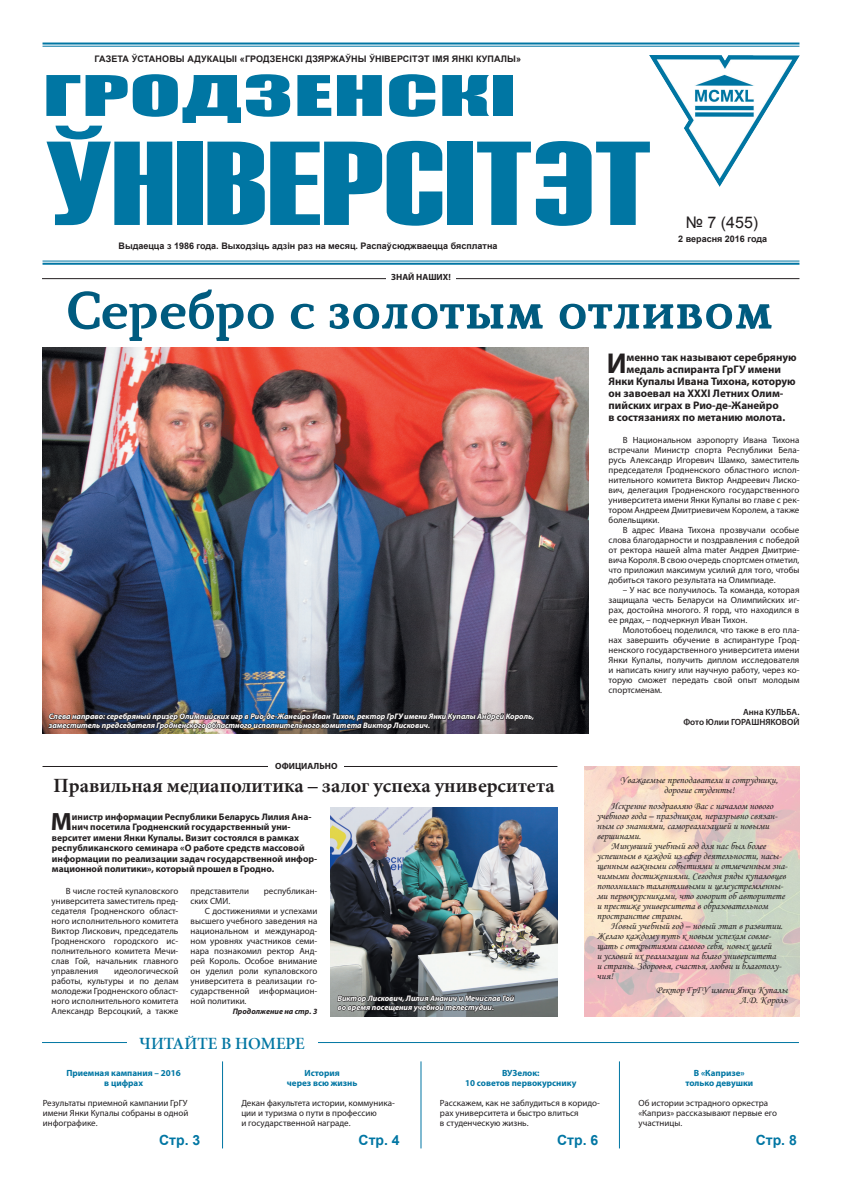
<style>
.page{position:relative;width:842px;height:1191px;background:#fff}
.page>*{position:absolute;margin:0;border:0;box-sizing:border-box;transform-origin:0 0}
.t1{font:119px "Haettenschweiler";color:#0076a3;scale:1.39 1}
.t2{font:700 52px "Marta";color:#005b7f}
.t3{font:51.7px "Impact";color:#0076a3;scale:1.84 1}
.Лид{font:700 28.8px "Myriad Pro";color:#231f20}
.Лид-2{font:700 25.1px "Myriad Pro";color:#231f20}
.t4{font:700 20px "Minion Cyrillic";color:#231f20}
.t5{font:600 17px "Minion Cyrillic";color:#0076a3}
.t6{font:16px "Arial";color:#231f20}
.t7{font:700 14px "Arial";color:#0076a3}
.Лид-3{font:700 11px "Myriad Pro";color:#231f20}
.Таблица_Гельветика{font:10px/10px "Monotype Corsiva";color:#231f20}
.Лид-4{font:700 9.5px "Myriad Pro";color:#231f20}
.Основной_текст{font:9px/10px "Myriad Pro";color:#231f20;text-align:justify}
.t8{font:700 9px "Arial";color:#231f20}
.t9{font:700 9px "Myriad Pro";color:#0076a3}
.Основной_текст-2{font:600 9px "Myriad Pro";color:#231f20}
.t10{font:700 9px "Myriad Pro";color:#231f20}
.t11{font:italic 700 8px/9px "Myriad Pro";color:#fff}
.Основной_текст-3{font:italic 700 8px "Myriad Pro";color:#231f20}
</style>
<div class="page">
<img style="left:585px;top:766px;width:214px;height:250px">
<hr style="left:43px;top:43px;width:756px;height:2px;background:#0076a3">
<hr style="left:43px;top:46px;width:756px;height:1px;background:#0076a3">
<hr style="left:43px;top:263px;width:756px;height:2px;background:#0076a3">
<hr style="left:43px;top:261px;width:756px;height:1px;background:#0076a3">
<img style="left:650px;top:56px;width:149px;height:131px">
<hr style="left:42px;top:1042px;width:757px;height:1px;background:#0076a3">
<hr style="left:222px;top:1061px;width:1px;height:87px;background:#0076a3">
<hr style="left:619px;top:1061px;width:1px;height:87px;background:#0076a3">
<hr style="left:420px;top:1061px;width:1px;height:87px;background:#0076a3">
<div style="left:127px;top:1035px;width:190px;height:15px;background:#fff"></div>
<img style="left:43px;top:347px;width:545px;height:386px">
<hr style="left:42px;top:278px;width:757px;height:1px;background:#231f20">
<div style="left:386px;top:274px;width:70px;height:8px;background:#fff"></div>
<svg style="left:327px;top:279px;width:219px;height:1px"></svg>
<svg style="left:557px;top:279px;width:218px;height:1px"></svg>
<img style="left:331px;top:807px;width:226px;height:209px">
<svg style="left:336px;top:987px;width:179px;height:30px"></svg>
<hr style="left:43px;top:766px;width:514px;height:1px;background:#231f20">
<div style="left:269px;top:762px;width:75px;height:8px;background:#fff"></div>
<img style="left:47px;top:705px;width:489px;height:29px">
<p class="t8" style="left:94px;top:53px;width:428px">ГАЗЕТА ЎСТАНОВЫ АДУКАЦЫІ «ГРОДЗЕНСКІ ДЗЯРЖАЎНЫ ЎНІВЕРСІТЭТ ІМЯ ЯНКІ КУПАЛЫ»</p>
<p class="t3" style="left:43px;top:56px;width:259px">ГРОДЗЕНСКІ</p>
<p class="t1" style="left:46px;top:103px;width:437px">ЎНІВЕРСІТЭТ</p>
<p class="t8" style="left:118px;top:239px;width:380px">Выдаецца з 1986 года. Выходзіць адзін раз на месяц. Распаўсюджваецца бясплатна</p>
<p class="t6" style="left:686px;top:212px;width:74px">№ 7 (455)</p>
<p class="t8" style="left:678px;top:233px;width:90px">2 верасня 2016 года</p>
<p class="t10" style="left:391px;top:271px;width:61px">ЗНАЙ НАШИХ!</p>
<p class="t2" style="left:67px;top:279px;width:708px">Серебро с золотым отливом</p>
<p class="t11" style="left:49px;top:711px;width:487px">Слева направо: серебряный призер Олимпийских игр в Рио-де-Жанейро Иван Тихон, ректор ГрГУ имени Янки Купалы Андрей Король, заместитель председателя Гродненского областного исполнительного комитета Виктор Лискович.</p>
<p class="t10" style="left:275px;top:759px;width:64px">ОФИЦИАЛЬНО</p>
<p class="t4" style="left:54px;top:773px;width:503px">Правильная медиаполитика – залог успеха университета</p>
<p class="Лид-2" style="left:51px;top:805px;width:23px">М</p>
<p class="Лид-4" style="left:72px;top:810px;width:241px">инистр информации Республики Беларусь Лилия Ана-</p>
<p class="Лид-4" style="left:72px;top:820px;width:220px">нич посетила Гродненский государственный уни-</p>
<p class="Лид-4" style="left:52px;top:831px;width:249px">верситет имени Янки Купалы. Визит состоялся в рамках</p>
<p class="Лид-4" style="left:52px;top:841px;width:254px">республиканского семинара «О работе средств массовой</p>
<p class="Лид-4" style="left:52px;top:852px;width:267px">информации по реализации задач государственной инфор-</p>
<p class="Лид-4" style="left:52px;top:862px;width:224px">мационной политики», который прошел в Гродно.</p>
<p class="Основной_текст" style="left:52px;top:886px;width:128px;text-indent:14px">В числе гостей купаловского университета заместитель пред&shy;седателя Гродненского област&shy;ного исполнительного комитета Виктор Лискович, председатель Гродненского городского ис&shy;полнительного комитета Мечи&shy;слав Гой, начальник главного управления</p>
<p class="Основной_текст" style="left:52px;top:966px;width:128px;text-indent:62px">идеологической работы, культуры и по делам молодежи Гродненского област&shy;ного исполнительного комитета Александр Версоцкий, а также</p>
<p class="Основной_текст" style="left:191px;top:886px;width:60px">представители</p>
<p class="Основной_текст" style="left:264px;top:886px;width:55px">республикан-</p>
<p class="Основной_текст" style="left:191px;top:896px;width:41px">ских СМИ.</p>
<p class="Основной_текст" style="left:191px;top:906px;width:128px;text-indent:14px">С достижениями и успехами высшего учебного заведения на национальном и международ&shy;ном уровнях участников семи&shy;нара познакомил ректор Анд&shy;рей Король. Особое внимание он уделил роли купаловского университета в реализации го&shy;сударственной информацион&shy;ной политики.</p>
<p class="Основной_текст-3" style="left:233px;top:1006px;width:86px">Продолжение на стр. 3</p>
<p class="t5" style="left:139px;top:1033px;width:167px">ЧИТАЙТЕ В НОМЕРЕ</p>
<p class="t11" style="left:337px;top:993px;width:178px">Виктор Лискович, Лилия Ананич и Мечислав Гой</p>
<p class="t11" style="left:337px;top:1002px;width:158px">во время посещения учебной телестудии.</p>
<p class="Лид" style="left:607px;top:344px;width:21px">И</p>
<p class="Лид-3" style="left:626px;top:350px;width:172px">менно так называют серебряную</p>
<p class="Лид-3" style="left:626px;top:362px;width:156px">медаль аспиранта ГрГУ имени</p>
<p class="Лид-3" style="left:609px;top:374px;width:189px">Янки Купалы Ивана Тихона, которую</p>
<p class="Лид-3" style="left:609px;top:386px;width:176px">он завоевал на XXXI Летних Олим-</p>
<p class="Лид-3" style="left:609px;top:398px;width:172px">пийских играх в Рио-де-Жанейро</p>
<p class="Лид-3" style="left:609px;top:410px;width:178px">в состязаниях по метанию молота.</p>
<p class="Основной_текст" style="left:609px;top:435px;width:192px;text-indent:14px">В Национальном аэропорту Ивана Тихона встречали Министр спорта Республики Бела&shy;русь Александр Игоревич Шамко, заместитель председателя Гродненского областного испол&shy;нительного комитета Виктор Андреевич Лиско&shy;вич, делегация Гродненского государственного университета имени Янки Купалы во главе с рек&shy;тором Андреем Дмитриевичем Королем, а также болельщики.</p>
<p class="Основной_текст" style="left:609px;top:525px;width:192px;text-indent:14px">В адрес Ивана Тихона прозвучали особые слова благодарности и поздравления с победой от ректора нашей alma mater Андрея Дмитрие&shy;вича Короля. В свою очередь спортсмен отметил, что приложил максимум усилий для того, чтобы добиться такого результата на Олимпиаде.</p>
<p class="Основной_текст" style="left:609px;top:585px;width:192px;text-indent:14px">– У нас все получилось. Та команда, которая защищала честь Беларуси на Олимпийских иг&shy;рах, достойна многого. Я горд, что находился в ее рядах, – подчеркнул Иван Тихон.</p>
<p class="Основной_текст" style="left:609px;top:625px;width:192px;text-indent:14px">Молотобоец поделился, что также в его пла&shy;нах завершить обучение в аспирантуре Грод&shy;ненского государственного университета имени Янки Купалы, получить диплом исследователя и написать книгу или научную работу, через ко&shy;торую сможет передать свой опыт молодым спортсменам.</p>
<p class="Основной_текст-2" style="left:743px;top:706px;width:58px">Анна КУЛЬБА.</p>
<p class="Основной_текст-2" style="left:683px;top:716px;width:118px">Фото Юлии ГОРАШНЯКОВОЙ</p>
<p class="Таблица_Гельветика" style="left:620px;top:774px;width:159px">Уважаемые преподаватели и сотрудники,</p>
<p class="Таблица_Гельветика" style="left:664px;top:784px;width:72px">дорогие студенты!</p>
<p class="Таблица_Гельветика" style="left:597px;top:800px;width:182px;text-indent:14px">Искренне поздравляю Вас с началом нового учебного года – праздником, неразрывно связан&shy;ным со знаниями, самореализацией и новыми вершинами.</p>
<p class="Таблица_Гельветика" style="left:597px;top:840px;width:192px;text-indent:14px">Минувший учебный год для нас был более успешным в каждой из сфер деятельности, насы&shy;щенным важными событиями и отмеченным зна&shy;чимыми достижениями. Сегодня ряды купаловцев пополнились талантливыми и целеустремленны&shy;ми первокурсниками, что говорит об авторитете и престиже университета в образовательном пространстве страны.</p>
<p class="Таблица_Гельветика" style="left:597px;top:920px;width:188px;text-indent:14px">Новый учебный год – новый этап в развитии.<br>Желаю каждому путь к новым успехам совме&shy;щать с открытиями самого себя, новых целей<br>и условий их реализации на благо университета и страны. Здоровья, счастья, любви и благополу&shy;чия!</p>
<p class="Таблица_Гельветика" style="left:656px;top:984px;width:133px">Ректор ГрГУ имени Янки Купалы</p>
<p class="Таблица_Гельветика" style="left:740px;top:994px;width:49px">А.Д. Король</p>
<p class="t9" style="left:66px;top:1067px;width:116px">Приемная кампания – 2016</p>
<p class="t9" style="left:104px;top:1077px;width:40px">в цифрах</p>
<p class="Основной_текст" style="left:43px;top:1097px;width:147px">Результаты приемной кампании ГрГУ имени Янки Купалы собраны в одной инфографике.</p>
<p class="t7" style="left:159px;top:1130px;width:43px">Стр. 3</p>
<p class="t9" style="left:304px;top:1067px;width:37px">История</p>
<p class="t9" style="left:287px;top:1077px;width:72px">через всю жизнь</p>
<p class="Основной_текст" style="left:241px;top:1097px;width:155px">Декан факультета истории, коммуника&shy;ции и туризма о пути в профессию</p>
<p class="Основной_текст" style="left:241px;top:1117px;width:111px">и государственной награде.</p>
<p class="t9" style="left:502px;top:1067px;width:39px">ВУЗелок:</p>
<p class="t9" style="left:465px;top:1077px;width:113px">10 советов первокурснику</p>
<p class="Основной_текст" style="left:440px;top:1097px;width:161px">Расскажем, как не заблудиться в коридо&shy;рах университета и быстро влиться</p>
<p class="Основной_текст" style="left:440px;top:1117px;width:90px">в студенческую жизнь.</p>
<p class="t9" style="left:694px;top:1067px;width:52px">В «Капризе»</p>
<p class="t9" style="left:685px;top:1077px;width:69px">только девушки</p>
<p class="Основной_текст" style="left:638px;top:1097px;width:131px">Об истории эстрадного оркестра</p>
<p class="Основной_текст" style="left:638px;top:1107px;width:140px">«Каприз» рассказывают первые его участницы.</p>
<p class="t7" style="left:359px;top:1130px;width:43px">Стр. 4</p>
<p class="t7" style="left:557px;top:1130px;width:43px">Стр. 6</p>
<p class="t7" style="left:756px;top:1130px;width:43px">Стр. 8</p>
</div>
